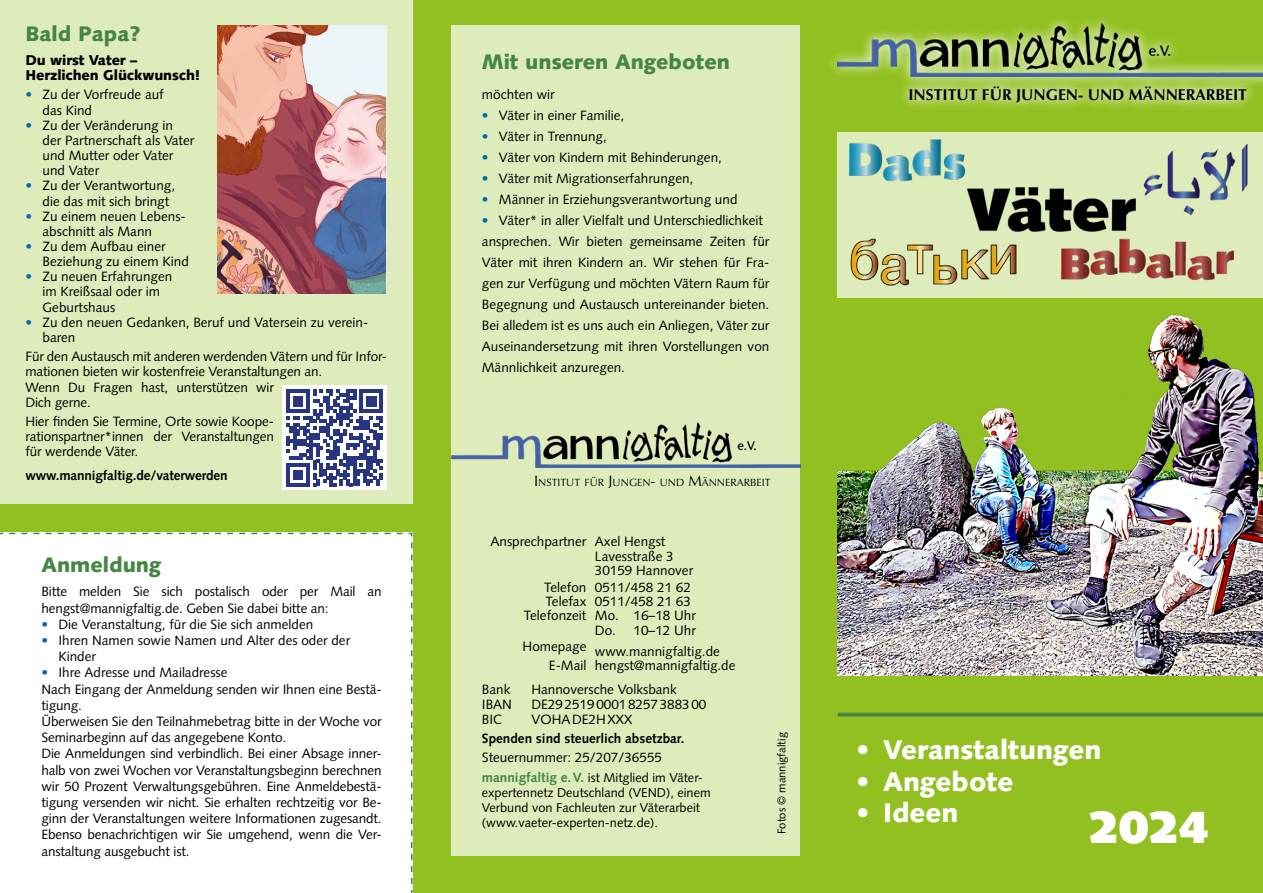
<style>
.page{position:relative;width:1263px;height:893px;background:#92c020}
.page>*{position:absolute;margin:0;border:0;box-sizing:border-box;transform-origin:0 0}
.t1{font:900 45px "Syntax LT Std";color:#fff}
.t2{font:900 27px "Syntax LT Std";color:#fff}
.t3{font:900 21px "Syntax LT Std";color:#448642}
.t4{font:700 15.75px "Optima";color:#000}
.t5{font:900 14.25px/15.1px "Syntax LT Std";letter-spacing:-.01em;color:#000}
.t6{font:13.5px/15.1px "Syntax LT Std";color:#000}
.t7{font:700 13.5px "Syntax LT Std";color:#000}
.t8{font:12.75px/15px "Syntax LT Std";color:#000}
.t9{font:11.25px "Syntax LT Std";color:#000}
.t10{font:10.5px "Optima";color:#000}
.s1{color:#0069b4}
.s2{font-size:15px}
.s3{font-weight:700;font-size:13.5px;color:#448642}
</style>
<div class="page">
<div style="left:451px;top:26px;width:348px;height:829px;background:#deebbb"></div>
<div style="left:838px;top:132px;width:425px;height:166px;background:#deebbb"></div>
<div style="left:0;top:0;width:412px;height:504px;background:#deebbb"></div>
<div style="left:0;top:532px;width:413px;height:361px;background:#fff"></div>
<hr style="left:838px;top:713px;width:425px;height:3px;background:#448642">
<img style="left:451px;top:423px;width:349px;height:44px">
<svg style="left:901px;top:88px;width:352px;height:21px"></svg>
<svg style="left:830px;top:18px;width:433px;height:70px"></svg>
<img style="left:838px;top:24px;width:425px;height:52px">
<img style="left:848px;top:139px;width:400px;height:147px">
<div style="left:282px;top:386px;width:105px;height:104px;background:#fff"></div>
<svg style="left:286px;top:390px;width:97px;height:96px"></svg>
<img style="left:217px;top:26px;width:170px;height:267px">
<img style="left:838px;top:314px;width:425px;height:361px">
<h3 class="t3" style="left:26px;top:22px;width:117px">Bald Papa?</h3>
<p class="t5" style="left:26px;top:52px;width:176px">Du wirst Vater –<br>Herzlichen Glückwunsch!</p>
<p class="t6" style="left:43px;top:87px;width:123px;text-indent:-17px"><span class="s1">•</span> Zu der Vorfreude auf das Kind</p>
<p class="t6" style="left:43px;top:118px;width:153px;text-indent:-17px"><span class="s1">•</span> Zu der Veränderung in der Partnerschaft als Vater und Mutter oder Vater und Vater</p>
<p class="t6" style="left:43px;top:178px;width:134px;text-indent:-17px"><span class="s1">•</span> Zu der Verantwortung, die das mit sich bringt</p>
<p class="t6" style="left:43px;top:208px;width:145px;text-indent:-17px"><span class="s1">•</span> Zu einem neuen Lebens&shy;abschnitt als Mann</p>
<p class="t6" style="left:43px;top:239px;width:148px;text-indent:-17px"><span class="s1">•</span> Zu dem Aufbau einer<br>Beziehung zu einem Kind</p>
<p class="t6" style="left:43px;top:269px;width:131px;text-indent:-17px"><span class="s1">•</span> Zu neuen Erfahrungen im Kreißsaal oder im<br>Geburtshaus</p>
<p class="t6" style="left:43px;top:314px;width:327px;text-indent:-17px"><span class="s1">•</span> Zu den neuen Gedanken, Beruf und Vatersein zu verein&shy;baren</p>
<p class="t6" style="left:26px;top:349px;width:363px">Für den Austausch mit anderen werdenden Vätern und für Infor&shy;mationen bieten wir kostenfreie Veranstaltungen an.<br>Wenn Du Fragen hast, unterstützen wir<br>Dich gerne.</p>
<p class="t6" style="left:26px;top:414px;width:250px;text-align:justify">Hier finden Sie Termine, Orte sowie Koope&shy;rationspartner*innen der Veranstaltungen für werdende Väter.</p>
<p class="t7" style="left:26px;top:468px;width:204px">www.mannigfaltig.de/vaterwerden</p>
<h3 class="t3" style="left:41px;top:552px;width:121px">Anmeldung</h3>
<p class="t6" style="left:41px;top:584px;width:342px;line-height:16.2px">Bitte melden Sie sich postalisch oder per Mail an hengst@mannigfaltig.de. Geben Sie dabei bitte an:</p>
<p class="t6" style="left:41px;top:616px;width:273px"><span class="s1">•</span> Die Veranstaltung, für die Sie sich anmelden</p>
<p class="t6" style="left:58px;top:632px;width:293px;line-height:16.2px;text-indent:-17px"><span class="s1">•</span> Ihren Namen sowie Namen und Alter des oder der<br>Kinder</p>
<p class="t6" style="left:41px;top:665px;width:342px;line-height:16.2px"><span class="s1">•</span> Ihre Adresse und Mailadresse<br>Nach Eingang der Anmeldung senden wir Ihnen eine Bestä&shy;tigung.<br>Überweisen Sie den Teilnahmebetrag bitte in der Woche vor Seminarbeginn auf das angegebene Konto.<br>Die Anmeldungen sind verbindlich. Bei einer Absage inner&shy;halb von zwei Wochen vor Veranstaltungsbeginn berechnen wir 50 Prozent Verwaltungsgebühren. Eine Anmeldebestä&shy;tigung versenden wir nicht. Sie erhalten rechtzeitig vor Be&shy;ginn der Veranstaltungen weitere Informationen zugesandt.<br>Ebenso benachrichtigen wir Sie umgehend, wenn die Ver&shy;anstaltung ausgebucht ist.</p>
<h3 class="t3" style="left:482px;top:50px;width:250px">Mit unseren Angeboten</h3>
<p class="t6" style="left:482px;top:87px;width:74px">möchten wir</p>
<p class="t6" style="left:482px;top:108px;width:144px"><span class="s1">•</span> Väter in einer Familie,</p>
<p class="t6" style="left:482px;top:129px;width:126px"><span class="s1">•</span> Väter in Trennung,</p>
<p class="t6" style="left:482px;top:150px;width:242px"><span class="s1">•</span> Väter von Kindern mit Behinderungen,</p>
<p class="t6" style="left:482px;top:171px;width:213px"><span class="s1">•</span> Väter mit Migrationserfahrungen,</p>
<p class="t6" style="left:482px;top:192px;width:257px"><span class="s1">•</span> Männer in Erziehungsverantwortung und</p>
<p class="t6" style="left:482px;top:210px;width:289px;line-height:21px"><span class="s1">•</span> Väter* in aller Vielfalt und Unterschiedlichkeit ansprechen. Wir bieten gemeinsame Zeiten für Väter mit ihren Kindern an. Wir stehen für Fra&shy;gen zur Verfügung und möchten Vätern Raum für Begegnung und Austausch untereinander bieten.<br>Bei alledem ist es uns auch ein Anliegen, Väter zur Auseinandersetzung mit ihren Vorstellungen von Männlichkeit anzuregen.</p>
<p class="t10" style="left:534px;top:476px;width:238px"><span class="s2">I</span>NSTITUT FÜR <span class="s2">J</span>UNGEN<span class="s2">-</span> UND <span class="s2">M</span>ÄNNERARBEIT</p>
<p class="t6" style="left:595px;top:535px;width:100px;line-height:14.4px;text-indent:-104px">Ansprechpartner Axel Hengst<br>Lavesstraße 3<br>30159 Hannover</p>
<p class="t6" style="left:544px;top:579px;width:148px">Telefon 0511/458 21 62</p>
<p class="t6" style="left:546px;top:594px;width:147px">Telefax 0511/458 21 63</p>
<p class="t6" style="left:524px;top:608px;width:173px">Telefonzeit Mo. 16–18 Uhr</p>
<p class="t6" style="left:595px;top:623px;width:102px">Do. 10–12 Uhr</p>
<p class="t6" style="left:549px;top:644px;width:188px;line-height:14.4px;text-indent:-26px">Homepage www.mannigfaltig.de<br>E-Mail hengst@mannigfaltig.de</p>
<p class="t6" style="left:482px;top:682px;width:30px">Bank</p>
<p class="t6" style="left:531px;top:682px;width:147px">Hannoversche Volksbank</p>
<p class="t6" style="left:482px;top:697px;width:32px">IBAN</p>
<p class="t6" style="left:531px;top:697px;width:177px">DE29251900018257388300</p>
<p class="t6" style="left:482px;top:712px;width:22px">BIC</p>
<p class="t6" style="left:531px;top:712px;width:102px">VOHADE2HXXX</p>
<p class="t7" style="left:482px;top:731px;width:204px">Spenden sind steuerlich absetzbar.</p>
<p class="t6" style="left:482px;top:750px;width:182px">Steuernummer: 25/207/36555</p>
<p class="t8" style="left:482px;top:770px;width:230px"><span class="s3">mannigfaltig e.V.</span> ist Mitglied im Väter&shy;expertennetz Deutschland (VEND), einem Verbund von Fachleuten zur Väterarbeit (www.vaeter-experten-netz.de).</p>
<p class="t9" style="left:775px;top:834px;width:104px;rotate:-90deg">Fotos © mannigfaltig</p>
<p class="t4" style="left:908px;top:85px;width:340px">INSTITUT FÜR JUNGEN- UND MÄNNERARBEIT</p>
<h2 class="t2" style="left:856px;top:734px;width:247px">• Veranstaltungen</h2>
<h2 class="t2" style="left:856px;top:765px;width:159px">• Angebote</h2>
<h2 class="t2" style="left:856px;top:797px;width:104px">• Ideen</h2>
<h1 class="t1" style="left:1089px;top:801px;width:122px">2024</h1>
</div>
